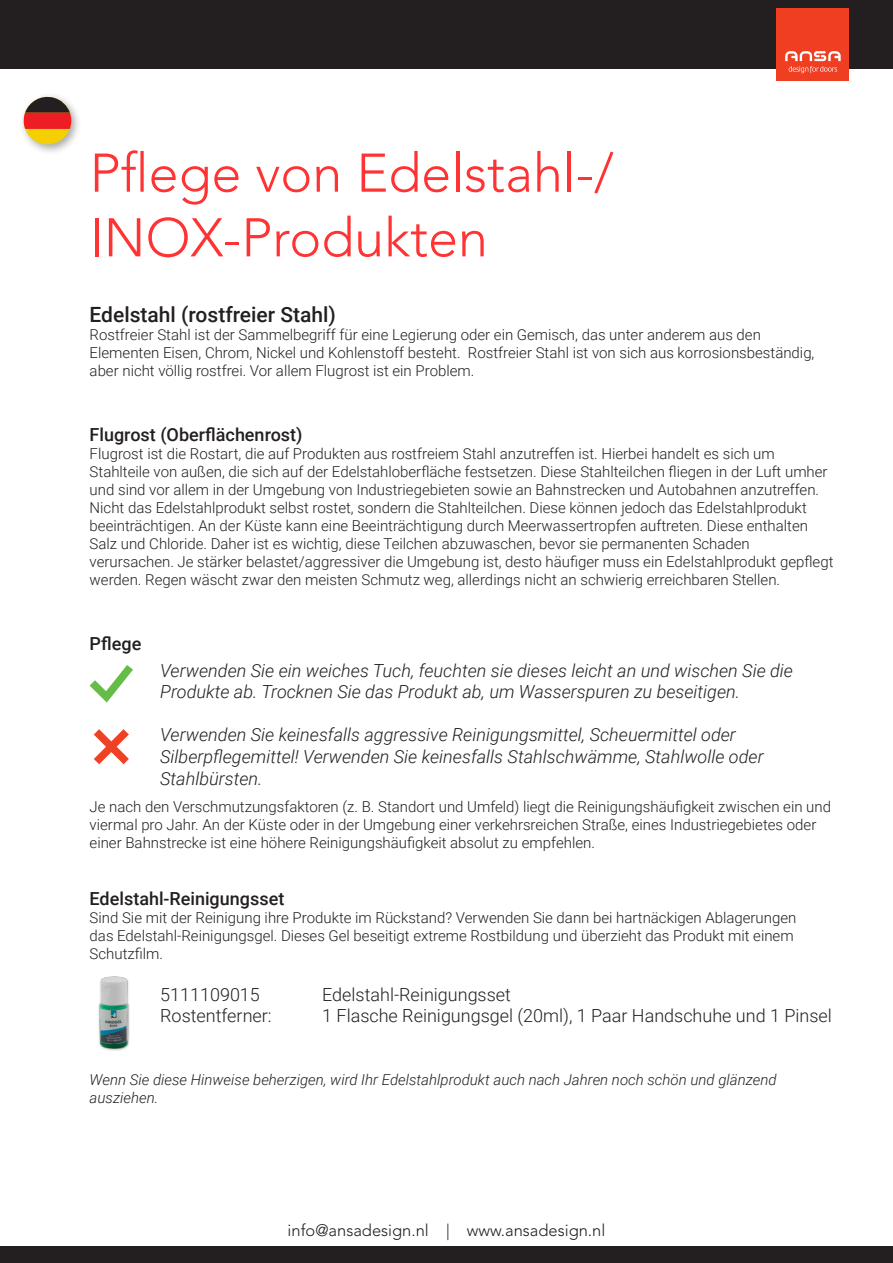
<style>
.page{position:relative;width:893px;height:1263px;background:#fff}
.page>*{position:absolute;margin:0;border:0;box-sizing:border-box;transform-origin:0 0}
.t1{font:300 53.85px "Avenir LT Std";color:#f33}
.t2{font:500 21px "Roboto";color:#231f20}
.t3{font:italic 300 18px/21.6px "Roboto";color:#231f20}
.t4{font:300 18px "Roboto";color:#231f20}
.t5{font:500 18px "Roboto";color:#231f20}
.t6{font:300 16.5px "Avenir LT Std";color:#231f20}
.t7{font:300 15px/18px "Roboto";color:#231f20}
.t8{font:italic 300 15px/18px "Roboto";color:#231f20}
</style>
<div class="page">
<div style="left:0;top:1246px;width:893px;height:17px;background:#231f20"></div>
<div style="left:0;top:0;width:893px;height:69px;background:#231f20"></div>
<div style="left:777px;top:8px;width:72px;height:72px;background:#ef3e22"></div>
<svg style="left:785px;top:51px;width:56px;height:22px"></svg>
<img style="left:98px;top:976px;width:32px;height:75px">
<svg style="left:90px;top:665px;width:43px;height:37px"></svg>
<svg style="left:94px;top:729px;width:35px;height:35px"></svg>
<div style="left:19px;top:92px;width:63px;height:64px;background:#231f20;opacity:.4"></div>
<svg style="left:21px;top:94px;width:53px;height:53px"></svg>
<p class="t1" style="left:90px;top:141px;width:526px">Pflege von Edelstahl-/</p>
<p class="t1" style="left:90px;top:206px;width:400px">INOX-Produkten</p>
<p class="t2" style="left:90px;top:300px;width:248px">Edelstahl (rostfreier Stahl)</p>
<p class="t7" style="left:90px;top:325px;width:726px">Rostfreier Stahl ist der Sammelbegriff für eine Legierung oder ein Gemisch, das unter anderem aus den<br>Elementen Eisen, Chrom, Nickel und Kohlenstoff besteht. Rostfreier Stahl ist von sich aus korrosionsbeständig, aber nicht völlig rostfrei. Vor allem Flugrost ist ein Problem.</p>
<p class="t5" style="left:90px;top:422px;width:214px">Flugrost (Oberflächenrost)</p>
<p class="t7" style="left:90px;top:444px;width:745px">Flugrost ist die Rostart, die auf Produkten aus rostfreiem Stahl anzutreffen ist. Hierbei handelt es sich um Stahlteile von außen, die sich auf der Edelstahloberfläche festsetzen. Diese Stahlteilchen fliegen in der Luft umher und sind vor allem in der Umgebung von Industriegebieten sowie an Bahnstrecken und Autobahnen anzutreffen.<br>Nicht das Edelstahlprodukt selbst rostet, sondern die Stahlteilchen. Diese können jedoch das Edelstahlprodukt beeinträchtigen. An der Küste kann eine Beeinträchtigung durch Meerwassertropfen auftreten. Diese enthalten Salz und Chloride. Daher ist es wichtig, diese Teilchen abzuwaschen, bevor sie permanenten Schaden verursachen. Je stärker belastet/aggressiver die Umgebung ist, desto häufiger muss ein Edelstahlprodukt gepflegt werden. Regen wäscht zwar den meisten Schmutz weg, allerdings nicht an schwierig erreichbaren Stellen.</p>
<p class="t5" style="left:90px;top:630px;width:53px">Pflege</p>
<p class="t3" style="left:160px;top:659px;width:634px">Verwenden Sie ein weiches Tuch, feuchten sie dieses leicht an und wischen Sie die<br>Produkte ab. Trocknen Sie das Produkt ab, um Wasserspuren zu beseitigen.</p>
<p class="t3" style="left:160px;top:724px;width:605px">Verwenden Sie keinesfalls aggressive Reinigungsmittel, Scheuermittel oder<br>Silberpflegemittel! Verwenden Sie keinesfalls Stahlschwämme, Stahlwolle oder<br>Stahlbürsten.</p>
<p class="t7" style="left:90px;top:797px;width:743px">Je nach den Verschmutzungsfaktoren (z. B. Standort und Umfeld) liegt die Reinigungshäufigkeit zwischen ein und viermal pro Jahr. An der Küste oder in der Umgebung einer verkehrsreichen Straße, eines Industriegebietes oder einer Bahnstrecke ist eine höhere Reinigungshäufigkeit absolut zu empfehlen.</p>
<p class="t5" style="left:90px;top:886px;width:196px">Edelstahl-Reinigungsset</p>
<p class="t7" style="left:90px;top:908px;width:708px">Sind Sie mit der Reinigung ihre Produkte im Rückstand? Verwenden Sie dann bei hartnäckigen Ablagerungen das Edelstahl-Reinigungsgel. Dieses Gel beseitigt extreme Rostbildung und überzieht das Produkt mit einem<br>Schutzfilm.</p>
<p class="t4" style="left:160px;top:982px;width:101px">5111109015</p>
<p class="t4" style="left:322px;top:982px;width:190px">Edelstahl-Reinigungsset</p>
<p class="t4" style="left:160px;top:1003px;width:113px">Rostentferner:</p>
<p class="t4" style="left:322px;top:1003px;width:511px">1 Flasche Reinigungsgel (20ml), 1 Paar Handschuhe und 1 Pinsel</p>
<p class="t8" style="left:90px;top:1070px;width:688px">Wenn Sie diese Hinweise beherzigen, wird Ihr Edelstahlprodukt auch nach Jahren noch schön und glänzend ausziehen.</p>
<p class="t6" style="left:288px;top:1220px;width:319px">info@ansadesign.nl | www.ansadesign.nl</p>
</div>
